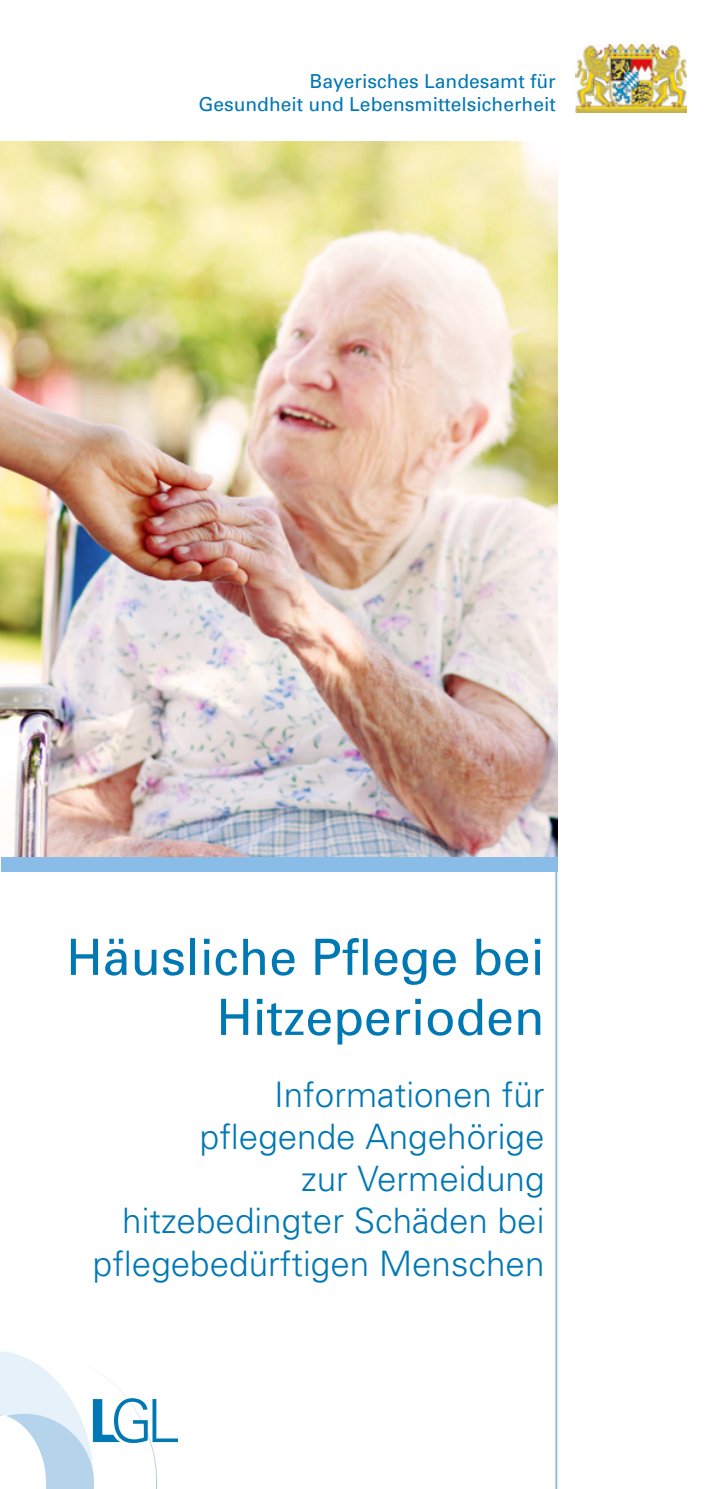
<style>
.page{position:relative;width:709px;height:1489px;background:#fff}
.page>*{position:absolute;margin:0;border:0;box-sizing:border-box;transform-origin:0 0}
.t1{font:50px/60px "Univers";color:#0078b4;text-align:right}
.t2{font:300 35px/42px "Univers";color:#0078b4;text-align:right}
.t3{font:19.25px/23px "Univers";color:#0078b4;text-align:right}
</style>
<div class="page">
<svg style="left:0;top:1351px;width:178px;height:137px"></svg>
<img style="left:575px;top:45px;width:112px;height:67px">
<hr style="left:555px;top:857px;width:2px;height:631px;background:#89bce7">
<img style="left:0;top:142px;width:557px;height:715px">
<div style="left:1px;top:857px;width:556px;height:15px;background:#89bce7"></div>
<p class="t3" style="left:198px;top:69px;width:359px">Bayerisches Landesamt für<br>Gesundheit und Lebensmittelsicherheit</p>
<h1 class="t1" style="left:66px;top:927px;width:479px">Häusliche Pflege bei<br>Hitzeperioden</h1>
<p class="t2" style="left:93px;top:1073px;width:453px">Informationen für<br>pflegende Angehörige<br>zur Vermeidung hitzebedingter Schäden bei pflegebedürftigen Menschen</p>
</div>
